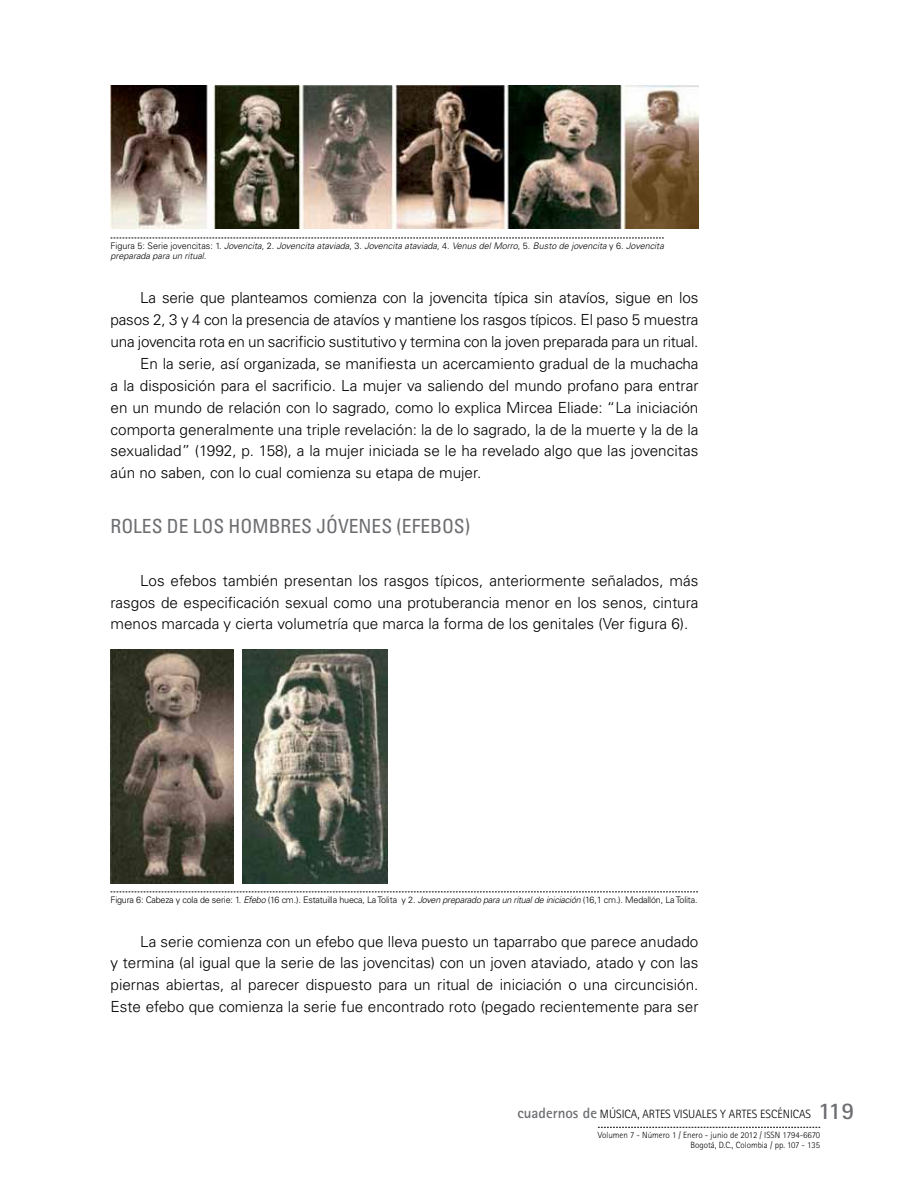
<style>
.page{position:relative;width:918px;height:1188px;background:#fff}
.page>*{position:absolute;margin:0;border:0;box-sizing:border-box;transform-origin:0 0}
.t1{font:condensed 19.5px "Univers LT Std";color:#6d6e71}
.t2{font:300 15.3px/21.9px "Univers LT Std";color:#000;text-align:justify}
.t3{font:300 12px "Rotis Sans Serif Std";color:#000}
.t4{font:italic 300 9px/10.5px "Univers LT Std";color:#000}
.t5{font:300 9px "Univers LT Std";letter-spacing:-.02em;color:#000}
.t6{font:300 9px/9.8px "Rotis Sans Serif Std";color:#000;text-align:right}
.s1{font-style:normal}
.s2{font-style:italic}
.s3{font-weight:700;font-size:15px;color:#6d6e71}
.s4{font-weight:700;font-size:24px;color:#6d6e71}
</style>
<div class="page">
<svg style="left:598px;top:1127px;width:222px;height:1px"></svg>
<svg style="left:111px;top:238px;width:553px;height:1px"></svg>
<svg style="left:111px;top:892px;width:587px;height:1px"></svg>
<img style="left:111px;top:85px;width:587px;height:144px">
<img style="left:111px;top:649px;width:122px;height:235px">
<img style="left:242px;top:649px;width:146px;height:235px">
<p class="t4" style="left:111px;top:241px;width:555px"><span class="s1">Figura 5: Serie jovencitas: 1.</span> Jovencita<span class="s1">, 2.</span> Jovencita ataviada<span class="s1">, 3.</span> Jovencita ataviada<span class="s1">, 4.</span> Venus del Morro<span class="s1">, 5.</span> Busto de jovencita <span class="s1">y 6.</span> Jovencita preparada para un ritual.</p>
<p class="t2" style="left:140px;top:287px;width:560px">La serie que planteamos comienza con la jovencita típica sin atavíos, sigue en los</p>
<p class="t2" style="left:111px;top:309px;width:590px">pasos 2, 3 y 4 con la presencia de atavíos y mantiene los rasgos típicos. El paso 5 muestra</p>
<p class="t2" style="left:111px;top:331px;width:589px">una jovencita rota en un sacrificio sustitutivo y termina con la joven preparada para un ritual.</p>
<p class="t2" style="left:140px;top:353px;width:560px">En la serie, así organizada, se manifiesta un acercamiento gradual de la muchacha</p>
<p class="t2" style="left:111px;top:374px;width:589px">a la disposición para el sacrificio. La mujer va saliendo del mundo profano para entrar</p>
<p class="t2" style="left:111px;top:396px;width:589px">en un mundo de relación con lo sagrado, como lo explica Mircea Eliade: “La iniciación</p>
<p class="t2" style="left:111px;top:418px;width:589px">comporta generalmente una triple revelación: la de lo sagrado, la de la muerte y la de la</p>
<p class="t2" style="left:111px;top:440px;width:589px">sexualidad” (1992, p. 158), a la mujer iniciada se le ha revelado algo que las jovencitas</p>
<p class="t2" style="left:111px;top:462px;width:372px">aún no saben, con lo cual comienza su etapa de mujer.</p>
<p class="t1" style="left:111px;top:514px;width:361px">ROLES DE LOS HOMBRES JÓVENES (EFEBOS)</p>
<p class="t2" style="left:111px;top:569px;width:589px;text-indent:30px">Los efebos también presentan los rasgos típicos, anteriormente señalados, más rasgos de especificación sexual como una protuberancia menor en los senos, cintura menos marcada y cierta volumetría que marca la forma de los genitales (Ver figura 6).</p>
<p class="t5" style="left:111px;top:894px;width:589px">Figura 6: Cabeza y cola de serie: 1. <span class="s2">Efebo</span> (16 cm.). Estatuilla hueca, La Tolita y 2. <span class="s2">Joven preparado para un ritual de iniciación</span> (16,1 cm.). Medallón, La Tolita.</p>
<p class="t2" style="left:111px;top:930px;width:589px;text-indent:30px">La serie comienza con un efebo que lleva puesto un taparrabo que parece anudado y termina (al igual que la serie de las jovencitas) con un joven ataviado, atado y con las piernas abiertas, al parecer dispuesto para un ritual de iniciación o una circuncisión.<br>Este efebo que comienza la serie fue encontrado roto (pegado recientemente para ser</p>
<p class="t3" style="left:517px;top:1107px;width:338px"><span class="s3">cuadernos de</span> MÚSICA, ARTES VISUALES Y ARTES ESCÉNICAS <span class="s4">119</span></p>
<p class="t6" style="left:598px;top:1130px;width:224px">Volumen 7 - Número 1 / Enero - junio de 2012 / ISSN 1794-6670<br>Bogotá, D.C., Colombia / pp. 107 - 135</p>
</div>
